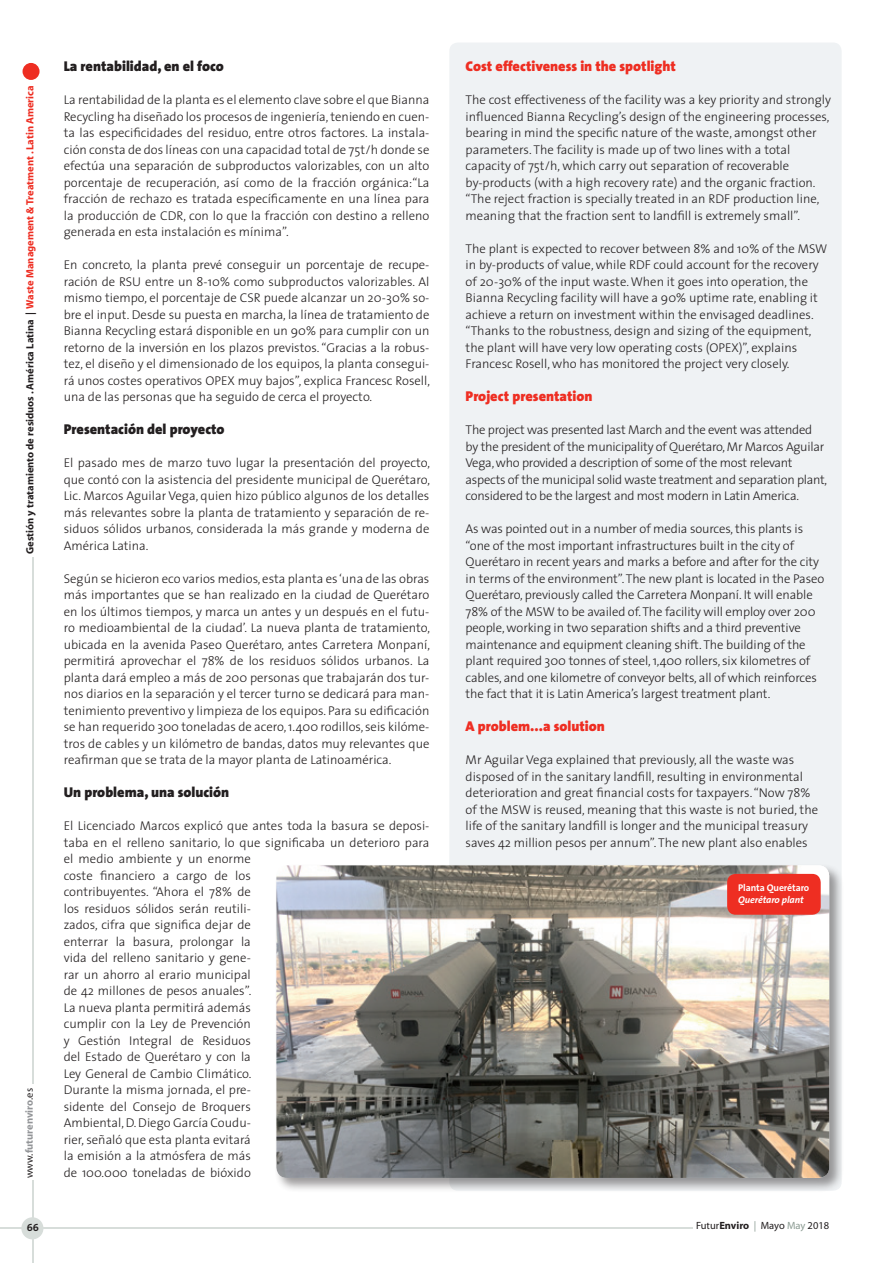
<style>
.page{position:relative;width:893px;height:1263px;background:#fff}
.page>*{position:absolute;margin:0;border:0;box-sizing:border-box;transform-origin:0 0}
.Ladillo_Texto{font:900 14.25px "The Sans";color:#ee2e22}
.Ladillo_Texto_-_espñ{font:900 14.25px "The Sans";color:#231f20}
.Texto{font:300 12.75px/16.5px "The Sans";color:#231f20;text-align:justify}
.Texto_ingles{font:300 12.75px/16.5px "The Sans";letter-spacing:-.01em;color:#231f20}
.t1{font:700 10.5px "Myriad";color:#231f20}
.t2{font:10.5px "Myriad";color:#231f20}
.t3{font:700 10.5px "Myriad";color:#939598}
.t4{font:10.5px "The Sans Bold Caps";color:#231f20}
.t5{font:700 9.75px/11.7px "The Sans";letter-spacing:-.01em;color:#fff}
.s1{color:#ee2e22}
.s2{font-weight:400;color:#231f20}
.s3{font-style:italic}
.s4{font-weight:700}
.s5{color:#8b9b92}
</style>
<div class="page">
<div style="left:23px;top:63px;width:17px;height:17px;background:#ee2e22;border-radius:50%"></div>
<hr style="left:32px;top:558px;width:1px;height:526px;background:#d7ddda">
<hr style="left:0;top:1228px;width:693px;height:1px;background:#d7ddda">
<hr style="left:32px;top:1180px;width:1px;height:83px;background:#d7ddda">
<div style="left:21px;top:1217px;width:22px;height:22px;background:#d7ddda;border-radius:50%"></div>
<div style="left:449px;top:43px;width:393px;height:1148px;background:#eff2f4;border-radius:9px"></div>
<div style="left:274px;top:863px;width:569px;height:329px;background:#231f20;opacity:.45"></div>
<img style="left:276px;top:865px;width:553px;height:313px">
<div style="left:727px;top:874px;width:94px;height:41px;background:#ee2e22;border-radius:9px"></div>
<p class="t1" style="left:24px;top:554px;width:470px;rotate:-90deg">Gestión y tratamiento de residuos . América Latina | <span class="s1">Waste Management &amp; Treatment . Latin America</span></p>
<p class="t3" style="left:24px;top:1178px;width:92px;rotate:-90deg"><span class="s2">www.</span>futurenviro<span class="s2">.es</span></p>
<p class="t4" style="left:27px;top:1219px;width:14px">66</p>
<p class="Ladillo_Texto_-_espñ" style="left:64px;top:54px;width:162px">La rentabilidad, en el foco</p>
<p class="Texto" style="left:64px;top:91px;width:367px">La rentabilidad de la planta es el elemento clave sobre el que Bianna Recycling ha diseñado los procesos de ingeniería, teniendo en cuen&shy;ta las especificidades del residuo, entre otros factores. La instala&shy;ción consta de dos líneas con una capacidad total de 75t/h donde se efectúa una separación de subproductos valorizables, con un alto porcentaje de recuperación, así como de la fracción orgánica:“La fracción de rechazo es tratada específicamente en una línea para la producción de CDR, con lo que la fracción con destino a relleno generada en esta instalación es mínima”.</p>
<p class="Texto" style="left:64px;top:256px;width:368px">En concreto, la planta prevé conseguir un porcentaje de recupe&shy;ración de RSU entre un 8-10% como subproductos valorizables. Al mismo tiempo, el porcentaje de CSR puede alcanzar un 20-30% so&shy;bre el input. Desde su puesta en marcha, la línea de tratamiento de Bianna Recycling estará disponible en un 90% para cumplir con un retorno de la inversión en los plazos previstos. “Gracias a la robus&shy;tez, el diseño y el dimensionado de los equipos, la planta consegui&shy;rá unos costes operativos OPEX muy bajos”, explica Francesc Rosell, una de las personas que ha seguido de cerca el proyecto.</p>
<p class="Ladillo_Texto_-_espñ" style="left:64px;top:417px;width:162px">Presentación del proyecto</p>
<p class="Texto" style="left:64px;top:454px;width:368px">El pasado mes de marzo tuvo lugar la presentación del proyecto, que contó con la asistencia del presidente municipal de Querétaro, Lic. Marcos Aguilar Vega, quien hizo público algunos de los detalles más relevantes sobre la planta de tratamiento y separación de re&shy;siduos sólidos urbanos, considerada la más grande y moderna de América Latina.</p>
<p class="Texto" style="left:64px;top:570px;width:368px">Según se hicieron eco varios medios, esta planta es ‘una de las obras más importantes que se han realizado en la ciudad de Querétaro en los últimos tiempos, y marca un antes y un después en el futu&shy;ro medioambiental de la ciudad’. La nueva planta de tratamiento, ubicada en la avenida Paseo Querétaro, antes Carretera Monpaní, permitirá aprovechar el 78% de los residuos sólidos urbanos. La planta dará empleo a más de 200 personas que trabajarán dos tur&shy;nos diarios en la separación y el tercer turno se dedicará para man&shy;tenimiento preventivo y limpieza de los equipos. Para su edificación se han requerido 300 toneladas de acero, 1.400 rodillos, seis kilóme&shy;tros de cables y un kilómetro de bandas, datos muy relevantes que reafirman que se trata de la mayor planta de Latinoamérica.</p>
<p class="Ladillo_Texto_-_espñ" style="left:64px;top:780px;width:167px">Un problema, una solución</p>
<p class="Texto" style="left:64px;top:817px;width:367px;text-align:left">El Licenciado Marcos explicó que antes toda la basura se deposi&shy;taba en el relleno sanitario, lo que significaba un deterioro para el medio ambiente y un enorme<br>coste financiero a cargo de los<br>contribuyentes. “Ahora el 78% de<br>los residuos sólidos serán reutili-<br>zados, cifra que significa dejar de<br>enterrar la basura, prolongar la<br>vida del relleno sanitario y gene-<br>rar un ahorro al erario municipal<br>de 42 millones de pesos anuales”.<br>La nueva planta permitirá además<br>cumplir con la Ley de Prevención<br>y Gestión Integral de Residuos<br>del Estado de Querétaro y con la<br>Ley General de Cambio Climático.<br>Durante la misma jornada, el pre-<br>sidente del Consejo de Broquers<br>Ambiental, D. Diego García Coudu-<br>rier, señaló que esta planta evitará<br>la emisión a la atmósfera de más<br>de 100.000 toneladas de bióxido</p>
<p class="Ladillo_Texto" style="left:466px;top:54px;width:212px">Cost effectiveness in the spotlight</p>
<p class="Texto_ingles" style="left:466px;top:91px;width:367px">The cost effectiveness of the facility was a key priority and strongly influenced Bianna Recycling’s design of the engineering processes, bearing in mind the specific nature of the waste, amongst other parameters. The facility is made up of two lines with a total capacity of 75t/h, which carry out separation of recoverable by-products (with a high recovery rate) and the organic fraction. “The reject fraction is specially treated in an RDF production line, meaning that the fraction sent to landfill is extremely small”.</p>
<p class="Texto_ingles" style="left:466px;top:240px;width:363px">The plant is expected to recover between 8% and 10% of the MSW in by-products of value, while RDF could account for the recovery of 20-30% of the input waste. When it goes into operation, the Bianna Recycling facility will have a 90% uptime rate, enabling it achieve a return on investment within the envisaged deadlines. “Thanks to the robustness, design and sizing of the equipment, the plant will have very low operating costs (OPEX)”, explains Francesc Rosell, who has monitored the project very closely.</p>
<p class="Ladillo_Texto" style="left:466px;top:384px;width:128px">Project presentation</p>
<p class="Texto_ingles" style="left:466px;top:421px;width:363px">The project was presented last March and the event was attended by the president of the municipality of Querétaro, Mr Marcos Aguilar Vega, who provided a description of some of the most relevant aspects of the municipal solid waste treatment and separation plant, considered to be the largest and most modern in Latin America.</p>
<p class="Texto_ingles" style="left:466px;top:520px;width:360px">As was pointed out in a number of media sources, this plants is “one of the most important infrastructures built in the city of Querétaro in recent years and marks a before and after for the city in terms of the environment”. The new plant is located in the Paseo Querétaro, previously called the Carretera Monpaní. It will enable 78% of the MSW to be availed of. The facility will employ over 200 people, working in two separation shifts and a third preventive maintenance and equipment cleaning shift. The building of the plant required 300 tonnes of steel, 1,400 rollers, six kilometres of cables, and one kilometre of conveyor belts, all of which reinforces the fact that it is Latin America’s largest treatment plant.</p>
<p class="Ladillo_Texto" style="left:466px;top:714px;width:141px">A problem...a solution</p>
<p class="Texto_ingles" style="left:466px;top:751px;width:354px">Mr Aguilar Vega explained that previously, all the waste was disposed of in the sanitary landfill, resulting in environmental deterioration and great financial costs for taxpayers. “Now 78% of the MSW is reused, meaning that this waste is not buried, the life of the sanitary landfill is longer and the municipal treasury saves 42 million pesos per annum”. The new plant also enables</p>
<p class="t5" style="left:738px;top:882px;width:73px">Planta Querétaro<br><span class="s3">Querétaro plant</span></p>
<p class="t2" style="left:696px;top:1220px;width:135px">Futur<span class="s4">Enviro</span> <span class="s5">|</span> Mayo <span class="s5">May</span> 2018</p>
</div>
